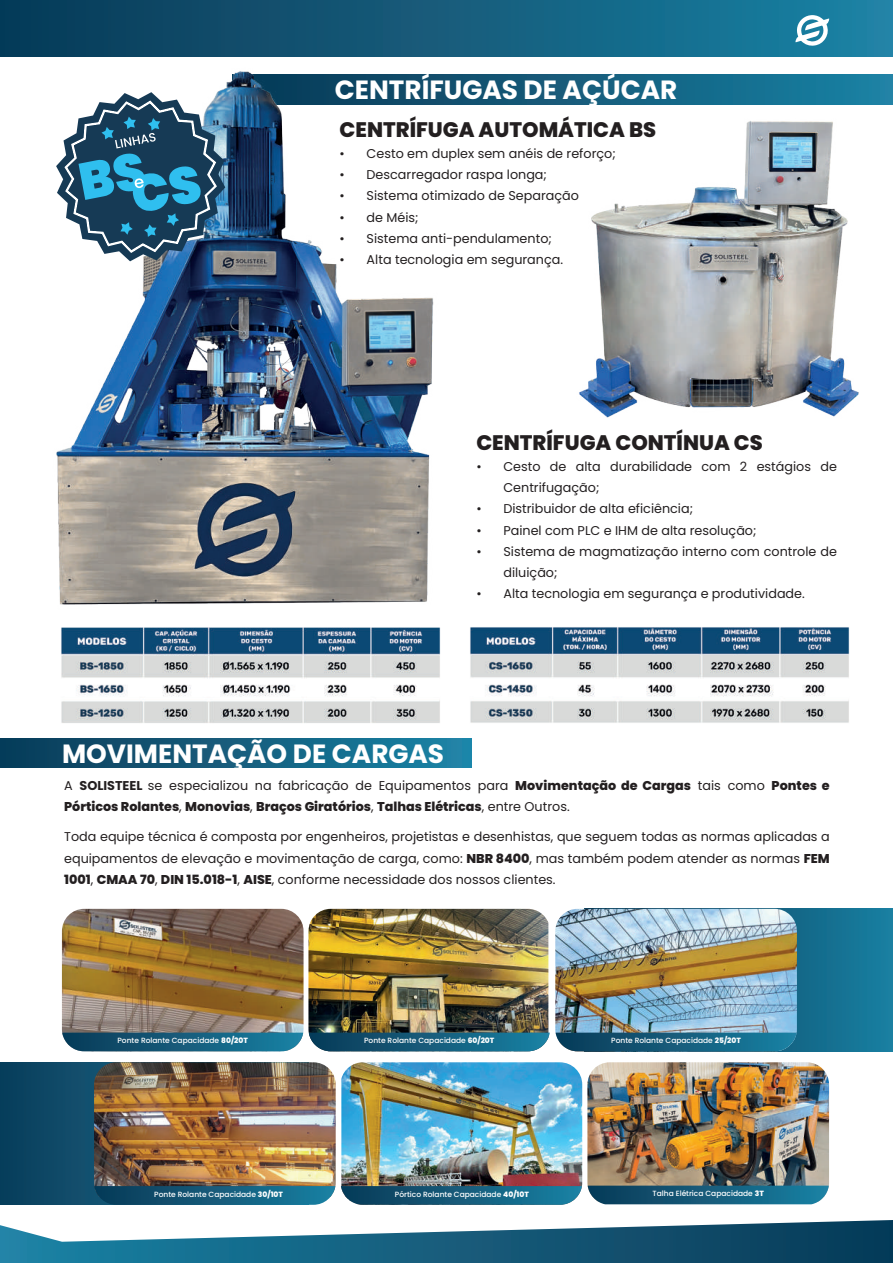
<style>
.page{position:relative;width:893px;height:1263px;background:#fff}
.page>*{position:absolute;margin:0;border:0;box-sizing:border-box;transform-origin:0 0}
.t1{font:700 26.4px "Poppins";color:#fff}
.t2{font:800 21px "Poppins";color:#231f20}
.t3{font:12.75px/21.3px "Poppins";color:#231f20}
.t4{font:800 12.75px/21.3px "Poppins";color:#231f20}
.t5{font:500 7.5px "Poppins";color:#fff}
.s1{font-weight:400}
.s2{font-weight:700}
.s3{font-weight:800}
</style>
<div class="page">
<div style="left:0;top:0;width:893px;height:56px;background:linear-gradient(to right,#0a3956,#1c82a4)"></div>
<svg style="left:795px;top:15px;width:34px;height:31px"></svg>
<svg style="left:0;top:1220px;width:893px;height:43px"></svg>
<svg style="left:488px;top:75px;width:405px;height:29px;background:#166a8a"></svg>
<img style="left:0;top:40px;width:488px;height:565px">
<img style="left:361px;top:306px;width:59px;height:52px">
<div style="left:0;top:738px;width:471px;height:29px;background:linear-gradient(to right,#0b3a57,#1c84a6)"></div>
<svg style="left:56px;top:92px;width:169px;height:169px"></svg>
<img style="left:579px;top:121px;width:280px;height:297px">
<div style="left:0;top:1062px;width:308px;height:143px;background:#0e4765"></div>
<div style="left:584px;top:909px;width:309px;height:142px;background:linear-gradient(to bottom,#167395,#167395)"></div>
<img style="left:587px;top:1062px;width:242px;height:125px">
<svg style="left:588px;top:1185px;width:241px;height:19px;background:#1f6481"></svg>
<img style="left:62px;top:909px;width:242px;height:125px">
<svg style="left:62px;top:1032px;width:241px;height:19px;background:#206481"></svg>
<img style="left:555px;top:909px;width:242px;height:126px">
<svg style="left:556px;top:1032px;width:241px;height:19px;background:#1c6381"></svg>
<img style="left:341px;top:1062px;width:241px;height:124px">
<svg style="left:341px;top:1186px;width:241px;height:19px;background:#1f6481"></svg>
<img style="left:94px;top:1062px;width:242px;height:126px">
<svg style="left:94px;top:1186px;width:241px;height:19px"></svg>
<img style="left:308px;top:909px;width:240px;height:125px">
<svg style="left:309px;top:1032px;width:241px;height:19px;background:#1f637f"></svg>
<img style="left:765px;top:128px;width:54px;height:48px">
<img style="left:61px;top:627px;width:380px;height:96px">
<img style="left:470px;top:627px;width:380px;height:96px">
<h1 class="t1" style="left:335px;top:75px;width:344px">CENTRÍFUGAS DE AÇÚCAR</h1>
<h2 class="t2" style="left:340px;top:117px;width:318px">CENTRÍFUGA AUTOMÁTICA BS</h2>
<p class="t3" style="left:340px;top:143px;width:278px">• Cesto em duplex sem anéis de reforço;</p>
<p class="t3" style="left:340px;top:164px;width:209px">• Descarregador raspa longa;</p>
<p class="t3" style="left:340px;top:185px;width:241px">• Sistema otimizado de Separação</p>
<p class="t3" style="left:340px;top:207px;width:80px">• de Méis;</p>
<p class="t3" style="left:340px;top:228px;width:214px">• Sistema anti-pendulamento;</p>
<p class="t3" style="left:340px;top:249px;width:225px">• Alta tecnologia em segurança.</p>
<h2 class="t2" style="left:476px;top:430px;width:288px">CENTRÍFUGA CONTÍNUA CS</h2>
<p class="t3" style="left:503px;top:456px;width:335px;text-indent:-27px">• Cesto de alta durabilidade com 2 estágios de<br>Centrifugação;</p>
<p class="t3" style="left:476px;top:498px;width:218px">• Distribuidor de alta eficiência;</p>
<p class="t3" style="left:476px;top:519px;width:282px">• Painel com PLC e IHM de alta resolução;</p>
<p class="t3" style="left:503px;top:541px;width:335px;text-indent:-27px">• Sistema de magmatização interno com controle de diluição;</p>
<p class="t3" style="left:476px;top:583px;width:330px">• Alta tecnologia em segurança e produtividade.</p>
<h1 class="t1" style="left:62px;top:738px;width:384px">MOVIMENTAÇÃO DE CARGAS</h1>
<p class="t4" style="left:64px;top:774px;width:767px"><span class="s1">A</span> <span class="s2">SOLISTEEL</span> <span class="s1">se especializou na fabricação de Equipamentos para</span> Movimentação de Cargas <span class="s1">tais como</span> Pontes e<br>Pórticos Rolantes<span class="s1">,</span> Monovias<span class="s1">,</span> Braços Giratórios<span class="s1">,</span> Talhas Elétricas<span class="s1">, entre Outros.</span></p>
<p class="t3" style="left:64px;top:826px;width:767px;text-align:justify">Toda equipe técnica é composta por engenheiros, projetistas e desenhistas, que seguem todas as normas aplicadas a equipamentos de elevação e movimentação de carga, como: <span class="s3">NBR 8400</span>, mas também podem atender as normas <span class="s3">FEM 1001</span>, <span class="s3">CMAA 70</span>, <span class="s3">DIN 15.018-1</span>, <span class="s3">AISE</span>, conforme necessidade dos nossos clientes.</p>
<p class="t5" style="left:118px;top:1036px;width:132px">Ponte Rolante Capacidade <span class="s3">80/20T</span></p>
<p class="t5" style="left:611px;top:1036px;width:131px">Ponte Rolante Capacidade <span class="s3">25/20T</span></p>
<p class="t5" style="left:364px;top:1036px;width:132px">Ponte Rolante Capacidade <span class="s3">60/20T</span></p>
<p class="t5" style="left:154px;top:1190px;width:130px">Ponte Rolante Capacidade <span class="s3">30/10T</span></p>
<p class="t5" style="left:395px;top:1190px;width:135px">Pórtico Rolante Capacidade <span class="s3">40/10T</span></p>
<p class="t5" style="left:652px;top:1189px;width:113px">Talha Elétrica Capacidade <span class="s3">3T</span></p>
</div>
